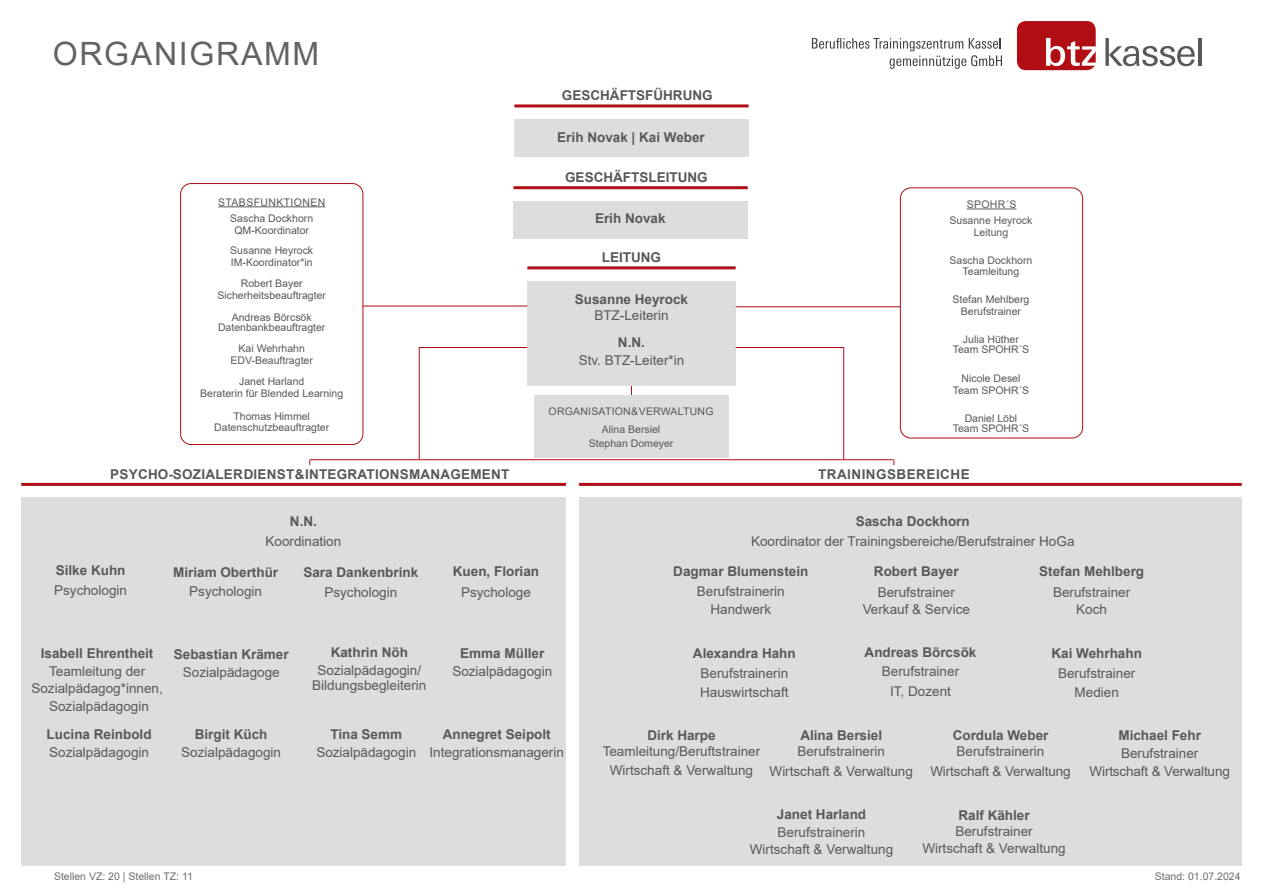
<style>
.page{position:relative;width:1263px;height:893px;background:#fff}
.page>*{position:absolute;margin:0;border:0;box-sizing:border-box;transform-origin:0 0}
.t1{font:32.1px "Arial";letter-spacing:.05em;color:#636366}
.t2{font:13.5px/19.5px "Arial";color:#57585a;text-align:center}
.t3{font:700 13.5px "Arial";color:#57585a}
.t4{font:700 13.5px "Arial";letter-spacing:.02em;color:#57585a}
.t5{font:700 13.5px "Arial";letter-spacing:.035em;color:#57585a}
.t6{font:10.5px/11.7px "Arial";color:#57585a;text-align:center}
.t7{font:10.5px "Arial";color:#6c6d70}
.t8{font:10.5px "Arial";letter-spacing:.02em;color:#57585a}
.t9{font:10.5px "Arial";letter-spacing:.035em;color:#57585a}
</style>
<div class="page">
<div style="left:579px;top:498px;width:663px;height:368px;background:#dcdddf"></div>
<div style="left:1017px;top:21px;width:79px;height:49px;background:#b00d15;border-radius:9px"></div>
<svg style="left:1046px;top:38px;width:50px;height:28px"></svg>
<svg style="left:1105px;top:38px;width:90px;height:28px"></svg>
<hr style="left:1198px;top:38px;width:3px;height:28px;background:#57585a">
<svg style="left:812px;top:38px;width:190px;height:31px"></svg>
<hr style="left:310px;top:459px;width:583px;height:1px;background:#b00d15">
<hr style="left:419px;top:347px;width:1px;height:112px;background:#b00d15">
<hr style="left:843px;top:347px;width:1px;height:112px;background:#b00d15">
<hr style="left:631px;top:331px;width:1px;height:80px;background:#b00d15">
<div style="left:514px;top:119px;width:235px;height:38px;background:#dcdddf"></div>
<hr style="left:514px;top:104px;width:235px;height:3px;background:#b00d15">
<div style="left:527px;top:281px;width:209px;height:105px;background:#dcdddf"></div>
<hr style="left:527px;top:266px;width:209px;height:3px;background:#b00d15">
<hr style="left:363px;top:306px;width:164px;height:1px;background:#b00d15">
<hr style="left:419px;top:347px;width:108px;height:1px;background:#b00d15">
<hr style="left:736px;top:347px;width:108px;height:1px;background:#b00d15">
<hr style="left:736px;top:306px;width:164px;height:1px;background:#b00d15">
<div style="left:534px;top:396px;width:194px;height:62px;background:#dcdddf"></div>
<hr style="left:579px;top:483px;width:663px;height:3px;background:#b00d15">
<div style="left:180px;top:183px;width:183px;height:262px;border:1px solid #b00d15;border-radius:11px"></div>
<div style="left:900px;top:187px;width:183px;height:251px;border:1px solid #b00d15;border-radius:11px"></div>
<hr style="left:218px;top:206px;width:107px;height:1px;background:#57585a">
<hr style="left:967px;top:209px;width:49px;height:1px;background:#57585a">
<div style="left:21px;top:498px;width:545px;height:368px;background:#dcdddf"></div>
<hr style="left:21px;top:483px;width:545px;height:3px;background:#b00d15">
<div style="left:513px;top:201px;width:235px;height:37px;background:#dcdddf"></div>
<hr style="left:513px;top:186px;width:235px;height:3px;background:#b00d15">
<h1 class="t1" style="left:53px;top:32px;width:268px">ORGANIGRAMM</h1>
<p class="t3" style="left:562px;top:86px;width:152px">GESCHÄFTSFÜHRUNG</p>
<p class="t3" style="left:557px;top:128px;width:149px">Erih Novak | Kai Weber</p>
<p class="t3" style="left:565px;top:168px;width:144px">GESCHÄFTSLEITUNG</p>
<p class="t9" style="left:218px;top:195px;width:109px">STABSFUNKTIONEN</p>
<p class="t6" style="left:967px;top:198px;width:51px">SPOHR´S</p>
<p class="t6" style="left:230px;top:212px;width:84px">Sascha Dockhorn<br>QM-Koordinator</p>
<p class="t6" style="left:230px;top:244px;width:84px;text-align:left">Susanne Heyrock<br>IM-Koordinator*in</p>
<p class="t3" style="left:595px;top:209px;width:72px">Erih Novak</p>
<p class="t3" style="left:602px;top:248px;width:61px">LEITUNG</p>
<p class="t6" style="left:949px;top:214px;width:84px">Susanne Heyrock<br>Leitung</p>
<p class="t6" style="left:949px;top:254px;width:84px">Sascha Dockhorn<br>Teamleitung</p>
<p class="t6" style="left:217px;top:277px;width:110px">Robert Bayer<br>Sicherheitsbeauftragter</p>
<p class="t3" style="left:575px;top:290px;width:115px">Susanne Heyrock</p>
<p class="t2" style="left:594px;top:306px;width:76px">BTZ-Leiterin</p>
<p class="t6" style="left:952px;top:293px;width:79px">Stefan Mehlberg<br>Berufstrainer</p>
<p class="t6" style="left:218px;top:312px;width:109px;line-height:10.5px">Andreas Börcsök<br>Datenbankbeauftragter</p>
<p class="t6" style="left:953px;top:334px;width:78px;line-height:10.5px">Julia Hüther<br>Team SPOHR´S</p>
<p class="t3" style="left:618px;top:333px;width:28px">N.N.</p>
<p class="t2" style="left:579px;top:350px;width:107px">Stv. BTZ-Leiter*in</p>
<p class="t6" style="left:231px;top:343px;width:84px">Kai Wehrhahn<br>EDV-Beauftragter</p>
<p class="t6" style="left:200px;top:376px;width:144px">Janet Harland<br>Beraterin für Blended Learning</p>
<p class="t6" style="left:953px;top:373px;width:78px">Nicole Desel<br>Team SPOHR´S</p>
<p class="t6" style="left:953px;top:413px;width:78px;line-height:10.5px">Daniel Löbl<br>Team SPOHR´S</p>
<p class="t8" style="left:549px;top:404px;width:166px">ORGANISATION &amp; VERWALTUNG</p>
<p class="t6" style="left:214px;top:410px;width:116px">Thomas Himmel<br>Datenschutzbeauftragter</p>
<p class="t6" style="left:589px;top:423px;width:86px;line-height:13.8px">Alina Bersiel<br>Stephan Domeyer</p>
<p class="t4" style="left:110px;top:464px;width:401px">PSYCHO-SOZIALER DIENST &amp; INTEGRATIONSMANAGEMENT</p>
<p class="t3" style="left:56px;top:561px;width:71px">Silke Kuhn</p>
<p class="t2" style="left:54px;top:580px;width:74px">Psychologin</p>
<p class="t3" style="left:290px;top:512px;width:28px">N.N.</p>
<p class="t2" style="left:266px;top:531px;width:77px">Koordination</p>
<p class="t3" style="left:173px;top:562px;width:107px">Miriam Oberthür</p>
<p class="t2" style="left:189px;top:581px;width:74px">Psychologin</p>
<p class="t3" style="left:303px;top:563px;width:116px">Sara Dankenbrink</p>
<p class="t2" style="left:324px;top:582px;width:74px">Psychologin</p>
<p class="t3" style="left:453px;top:562px;width:88px">Kuen, Florian</p>
<p class="t2" style="left:461px;top:582px;width:71px">Psychologe</p>
<p class="t3" style="left:41px;top:644px;width:114px">Isabell Ehrentheit</p>
<p class="t2" style="left:31px;top:662px;width:133px;line-height:17.7px">Teamleitung der<br>Sozialpädagog*innen,<br>Sozialpädagogin</p>
<p class="t3" style="left:47px;top:725px;width:107px">Lucina Reinbold</p>
<p class="t2" style="left:49px;top:742px;width:101px">Sozialpädagogin</p>
<p class="t3" style="left:174px;top:645px;width:116px">Sebastian Krämer</p>
<p class="t2" style="left:183px;top:662px;width:98px">Sozialpädagoge</p>
<p class="t3" style="left:195px;top:725px;width:74px">Birgit Küch</p>
<p class="t2" style="left:181px;top:742px;width:101px">Sozialpädagogin</p>
<p class="t3" style="left:331px;top:643px;width:79px">Kathrin Nöh</p>
<p class="t2" style="left:312px;top:663px;width:116px;line-height:15px">Sozialpädagogin/<br>Bildungsbegleiterin</p>
<p class="t3" style="left:460px;top:643px;width:86px">Emma Müller</p>
<p class="t2" style="left:452px;top:661px;width:101px">Sozialpädagogin</p>
<p class="t3" style="left:330px;top:725px;width:73px">Tina Semm</p>
<p class="t2" style="left:316px;top:742px;width:101px">Sozialpädagogin</p>
<p class="t3" style="left:443px;top:725px;width:110px">Annegret Seipolt</p>
<p class="t2" style="left:430px;top:742px;width:136px">Integrationsmanagerin</p>
<p class="t7" style="left:54px;top:869px;width:140px">Stellen VZ: 20 | Stellen TZ: 11</p>
<p class="t5" style="left:818px;top:464px;width:153px">TRAININGSBEREICHE</p>
<p class="t3" style="left:856px;top:512px;width:116px">Sascha Dockhorn</p>
<p class="t2" style="left:751px;top:531px;width:325px">Koordinator der Trainingsbereiche/Berufstrainer HoGa</p>
<p class="t3" style="left:673px;top:562px;width:137px">Dagmar Blumenstein</p>
<p class="t2" style="left:697px;top:582px;width:89px;line-height:18px">Berufstrainerin<br>Handwerk</p>
<p class="t3" style="left:693px;top:644px;width:104px">Alexandra Hahn</p>
<p class="t2" style="left:700px;top:663px;width:90px;text-align:left">Berufstrainerin<br>Hauswirtschaft</p>
<p class="t3" style="left:874px;top:562px;width:86px">Robert Bayer</p>
<p class="t2" style="left:863px;top:584px;width:109px;line-height:16.5px">Berufstrainer<br>Verkauf &amp; Service</p>
<p class="t3" style="left:865px;top:643px;width:113px">Andreas Börcsök</p>
<p class="t2" style="left:882px;top:662px;width:79px">Berufstrainer<br>IT, Dozent</p>
<p class="t3" style="left:1039px;top:562px;width:107px">Stefan Mehlberg</p>
<p class="t2" style="left:1053px;top:584px;width:79px;line-height:16.5px">Berufstrainer<br>Koch</p>
<p class="t3" style="left:1051px;top:644px;width:92px">Kai Wehrhahn</p>
<p class="t2" style="left:1058px;top:663px;width:79px">Berufstrainer<br>Medien</p>
<p class="t3" style="left:647px;top:725px;width:70px">Dirk Harpe</p>
<p class="t2" style="left:603px;top:741px;width:159px">Teamleitung/Beruftstrainer<br>Wirtschaft &amp; Verwaltung</p>
<p class="t3" style="left:800px;top:726px;width:83px">Alina Bersiel</p>
<p class="t2" style="left:769px;top:742px;width:145px">Berufstrainerin<br>Wirtschaft &amp; Verwaltung</p>
<p class="t3" style="left:953px;top:726px;width:97px">Cordula Weber</p>
<p class="t2" style="left:930px;top:742px;width:142px">Berufstrainerin<br>Wirtschaft &amp; Verwaltung</p>
<p class="t3" style="left:777px;top:805px;width:91px">Janet Harland</p>
<p class="t2" style="left:750px;top:824px;width:145px;line-height:16.5px">Berufstrainerin<br>Wirtschaft &amp; Verwaltung</p>
<p class="t3" style="left:958px;top:806px;width:73px">Ralf Kähler</p>
<p class="t2" style="left:922px;top:823px;width:145px;line-height:16.5px">Berufstrainer<br>Wirtschaft &amp; Verwaltung</p>
<p class="t3" style="left:1118px;top:726px;width:84px">Michael Fehr</p>
<p class="t2" style="left:1089px;top:744px;width:142px;line-height:18px">Berufstrainer<br>Wirtschaft &amp; Verwaltung</p>
<p class="t7" style="left:1155px;top:869px;width:87px">Stand: 01.07.2024</p>
</div>
